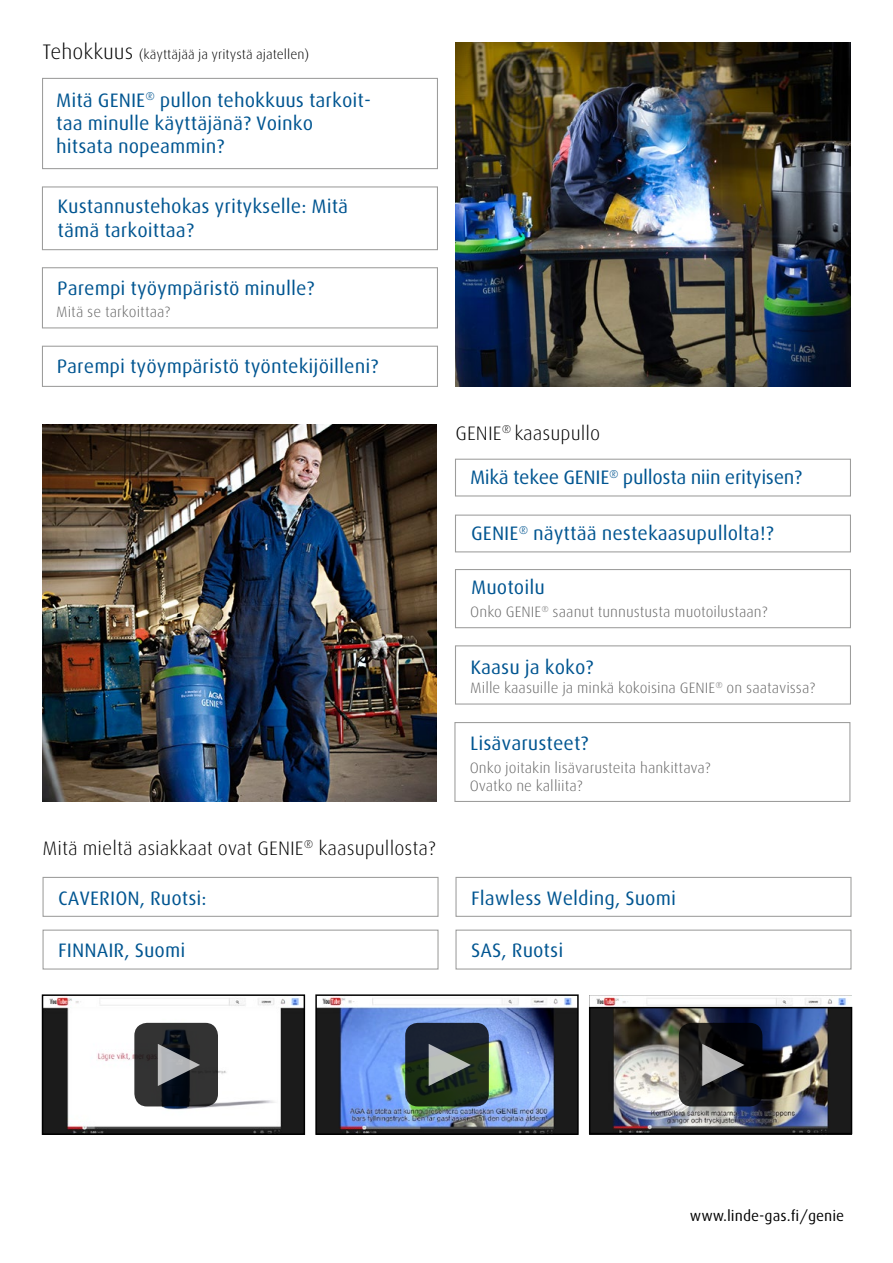
<style>
.page{position:relative;width:893px;height:1263px;background:#fff}
.page>*{position:absolute;margin:0;border:0;box-sizing:border-box;transform-origin:0 0}
.t1{font:19.5px/23.4px "Linde Dax Global";color:#005591}
.t2{font:300 19.5px "Linde Dax Global";color:#000}
.t3{font:19.5px "Linde Dax Global";letter-spacing:-.02em;color:#005591}
.t4{font:300 15px/18px "Linde Dax Global";color:#666}
.t5{font:15px "Linde Dax Global";color:#000}
.t6{font:300 13.5px "Linde Dax Global";color:#000}
.s1{font-size:21px}
</style>
<div class="page">
<img style="left:455px;top:43px;width:395px;height:344px">
<img style="left:43px;top:424px;width:394px;height:378px">
<div style="left:42px;top:78px;width:396px;height:91px;border:1px solid #9d9d9c"></div>
<div style="left:455px;top:459px;width:396px;height:37px;border:1px solid #9d9d9c"></div>
<div style="left:42px;top:346px;width:396px;height:41px;border:1px solid #9d9d9c"></div>
<div style="left:455px;top:645px;width:396px;height:59px;border:1px solid #9d9d9c"></div>
<div style="left:43px;top:877px;width:396px;height:40px;border:1px solid #9d9d9c"></div>
<div style="left:455px;top:877px;width:396px;height:40px;border:1px solid #9d9d9c"></div>
<div style="left:43px;top:929px;width:396px;height:40px;border:1px solid #9d9d9c"></div>
<div style="left:455px;top:929px;width:396px;height:40px;border:1px solid #9d9d9c"></div>
<div style="left:454px;top:722px;width:396px;height:80px;border:1px solid #9d9d9c"></div>
<div style="left:42px;top:186px;width:396px;height:64px;border:1px solid #9d9d9c"></div>
<div style="left:455px;top:515px;width:396px;height:37px;border:1px solid #9d9d9c"></div>
<div style="left:42px;top:267px;width:396px;height:61px;border:1px solid #9d9d9c"></div>
<div style="left:455px;top:569px;width:396px;height:59px;border:1px solid #9d9d9c"></div>
<img style="left:45px;top:997px;width:257px;height:135px">
<div style="left:42px;top:994px;width:263px;height:141px;border:2px solid #000"></div>
<svg style="left:134px;top:1023px;width:84px;height:83px;background:#2b2c2e"></svg>
<svg style="left:158px;top:1044px;width:42px;height:42px;background:#686a6e"></svg>
<img style="left:318px;top:997px;width:258px;height:135px">
<div style="left:315px;top:994px;width:264px;height:141px;border:2px solid #000"></div>
<svg style="left:405px;top:1023px;width:84px;height:83px;background:#1c2822"></svg>
<svg style="left:429px;top:1044px;width:42px;height:42px;background:#69716c"></svg>
<img style="left:590px;top:995px;width:261px;height:12px">
<img style="left:592px;top:1010px;width:257px;height:121px">
<div style="left:589px;top:1007px;width:263px;height:127px;border:2px solid #000"></div>
<svg style="left:679px;top:1023px;width:83px;height:83px;background:#131315"></svg>
<svg style="left:702px;top:1044px;width:42px;height:42px;background:#626264"></svg>
<p class="t6" style="left:43px;top:46px;width:268px"><span class="s1">Tehokkuus</span> (käyttäjää ja yritystä ajatellen)</p>
<p class="t1" style="left:56px;top:88px;width:316px">Mitä GENIE<sup>®</sup> pullon tehokkuus tarkoit&shy;taa minulle käyttäjänä? Voinko hitsata nopeammin?</p>
<p class="t1" style="left:58px;top:195px;width:292px">Kustannustehokas yritykselle: Mitä tämä tarkoittaa?</p>
<p class="t1" style="left:57px;top:276px;width:259px">Parempi työympäristö minulle?</p>
<p class="t4" style="left:56px;top:303px;width:115px">Mitä se tarkoittaa?</p>
<p class="t1" style="left:57px;top:355px;width:323px">Parempi työympäristö työntekijöilleni?</p>
<p class="t2" style="left:43px;top:837px;width:395px">Mitä mieltä asiakkaat ovat GENIE<sup>®</sup> kaasupullosta?</p>
<p class="t2" style="left:455px;top:422px;width:146px">GENIE<sup>®</sup> kaasupullo</p>
<p class="t3" style="left:470px;top:466px;width:334px">Mikä tekee GENIE<sup>®</sup> pullosta niin erityisen?</p>
<p class="t1" style="left:471px;top:522px;width:304px">GENIE<sup>®</sup> näyttää nestekaasupullolta!?</p>
<p class="t1" style="left:471px;top:576px;width:75px">Muotoilu</p>
<p class="t4" style="left:470px;top:602px;width:299px">Onko GENIE<sup>®</sup> saanut tunnustusta muotoilustaan?</p>
<p class="t1" style="left:471px;top:655px;width:124px">Kaasu ja koko?</p>
<p class="t4" style="left:470px;top:679px;width:346px">Mille kaasuille ja minkä kokoisina GENIE<sup>®</sup> on saatavissa?</p>
<p class="t1" style="left:470px;top:731px;width:120px">Lisävarusteet?</p>
<p class="t4" style="left:470px;top:758px;width:242px">Onko joitakin lisävarusteita hankittava?<br>Ovatko ne kalliita?</p>
<p class="t1" style="left:58px;top:886px;width:150px">CAVERION, Ruotsi:</p>
<p class="t1" style="left:471px;top:886px;width:206px">Flawless Welding, Suomi</p>
<p class="t1" style="left:58px;top:939px;width:129px">FINNAIR, Suomi</p>
<p class="t1" style="left:471px;top:939px;width:94px">SAS, Ruotsi</p>
<p class="t5" style="left:690px;top:1207px;width:156px">www.linde-gas.fi/genie</p>
</div>
